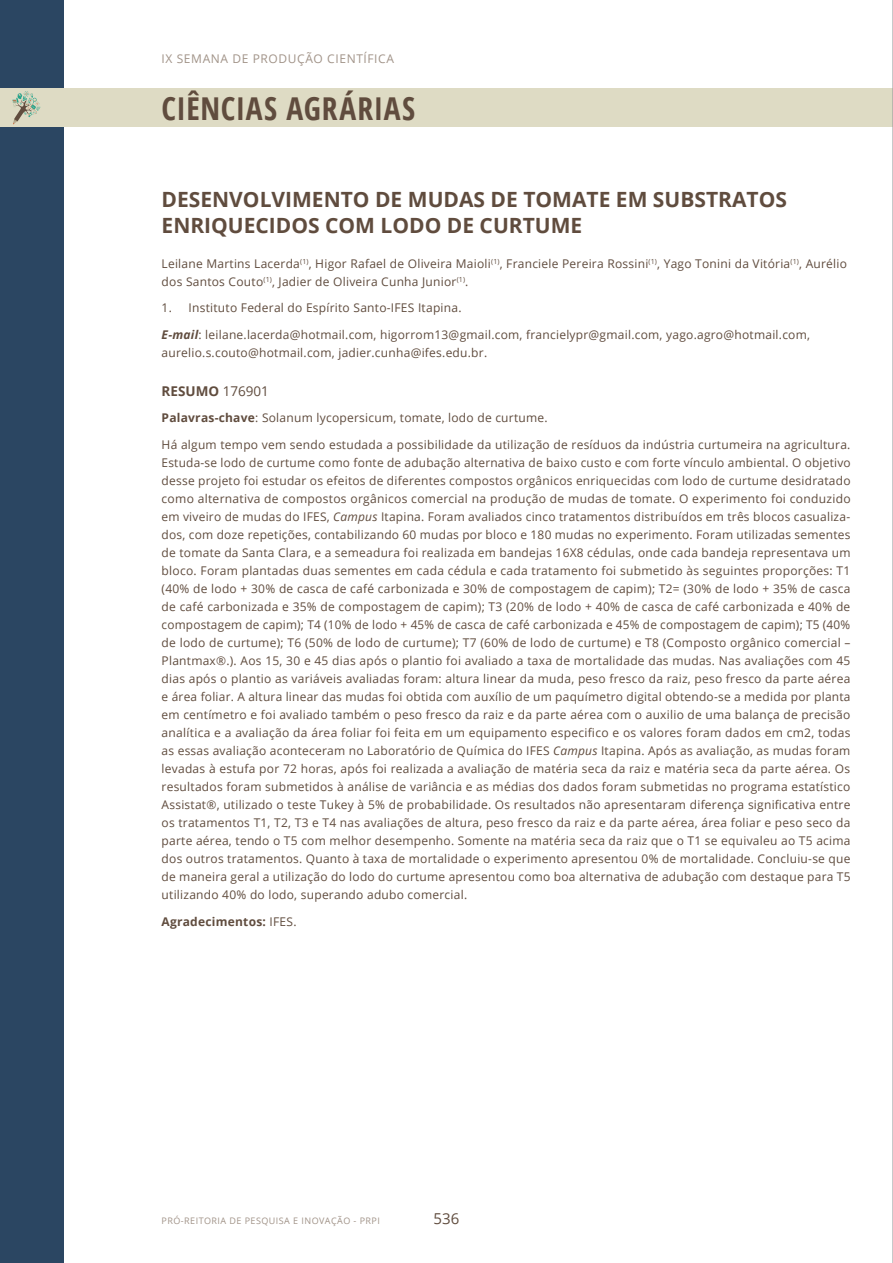
<style>
.page{position:relative;width:893px;height:1263px;background:#fff}
.page>*{position:absolute;margin:0;border:0;box-sizing:border-box;transform-origin:0 0}
.t1{font:700 31.5px "Open Sans Condensed";letter-spacing:.02em;color:#604c3e}
.Resumo_-_TÍTULO{font:700 21px/25.2px "Open Sans";color:#604c3e}
.t2{font:15px "Open Sans";color:#604c3e}
.Resumo_-_NÚMERO{font:700 13.5px "Open Sans";color:#604c3e}
.Resumo_-_CORPO{font:12px/18px "Open Sans";letter-spacing:.02em;color:#604c3e;text-align:justify}
.Resumo_-_AUTORES{font:12px/18px "Open Sans";letter-spacing:.02em;color:#604c3e}
.Resumo_-_E-MAIL{font:12px/18px "Open Sans";letter-spacing:.02em;color:#604c3e}
.Resumo_-_PALAVRA-CHA{font:12px "Open Sans";letter-spacing:.02em;color:#604c3e}
.t3{font:12px "Open Sans";letter-spacing:.05em;color:#a19388}
.Resumo_-_AGRADECIMEN{font:700 12px "Open Sans";letter-spacing:.02em;color:#604c3e}
.t4{font:9px "Open Sans";letter-spacing:.05em;color:#a19388}
.s1{font-weight:700;font-style:italic}
.s2{font-weight:400}
.s3{font-weight:700}
.s4{font-style:italic}
</style>
<div class="page">
<div style="left:0;top:0;width:64px;height:1263px;background:#2b4662"></div>
<div style="left:0;top:88px;width:892px;height:38px;background:#dedbc4"></div>
<hr style="left:892px;top:0;width:1px;height:1263px;background:#939598">
<svg style="left:12px;top:91px;width:28px;height:33px"></svg>
<p class="t3" style="left:162px;top:51px;width:234px">IX SEMANA DE PRODUÇÃO CIENTÍFICA</p>
<h1 class="t1" style="left:162px;top:87px;width:255px">CIÊNCIAS AGRÁRIAS</h1>
<p class="Resumo_-_TÍTULO" style="left:162px;top:187px;width:627px">DESENVOLVIMENTO DE MUDAS DE TOMATE EM SUBSTRATOS<br>ENRIQUECIDOS COM LODO DE CURTUME</p>
<p class="Resumo_-_AUTORES" style="left:162px;top:254px;width:687px">Leilane Martins Lacerda<sup>(1)</sup>, Higor Rafael de Oliveira Maioli<sup>(1)</sup>, Franciele Pereira Rossini<sup>(1)</sup>, Yago Tonini da Vitória<sup>(1)</sup>, Aurélio dos Santos Couto<sup>(1)</sup>, Jadier de Oliveira Cunha Junior<sup>(1)</sup>.</p>
<p class="Resumo_-_CORPO" style="left:162px;top:298px;width:302px">1. Instituto Federal do Espírito Santo-IFES Itapina.</p>
<p class="Resumo_-_E-MAIL" style="left:162px;top:325px;width:650px"><span class="s1">E-mail</span>: leilane.lacerda@hotmail.com, higorrom13@gmail.com, francielypr@gmail.com, yago.agro@hotmail.com, aurelio.s.couto@hotmail.com, jadier.cunha@ifes.edu.br.</p>
<p class="Resumo_-_NÚMERO" style="left:162px;top:381px;width:109px">RESUMO <span class="s2">176901</span></p>
<p class="Resumo_-_PALAVRA-CHA" style="left:162px;top:410px;width:388px"><span class="s3">Palavras-chave</span>: Solanum lycopersicum, tomate, lodo de curtume.</p>
<p class="Resumo_-_CORPO" style="left:162px;top:435px;width:691px">Há algum tempo vem sendo estudada a possibilidade da utilização de resíduos da indústria curtumeira na agricultura.<br>Estuda-se lodo de curtume como fonte de adubação alternativa de baixo custo e com forte vínculo ambiental. O objetivo desse projeto foi estudar os efeitos de diferentes compostos orgânicos enriquecidas com lodo de curtume desidratado como alternativa de compostos orgânicos comercial na produção de mudas de tomate. O experimento foi conduzido em viveiro de mudas do IFES, <span class="s4">Campus</span> Itapina. Foram avaliados cinco tratamentos distribuídos em três blocos casualiza&shy;dos, com doze repetições, contabilizando 60 mudas por bloco e 180 mudas no experimento. Foram utilizadas sementes de tomate da Santa Clara, e a semeadura foi realizada em bandejas 16X8 cédulas, onde cada bandeja representava um bloco. Foram plantadas duas sementes em cada cédula e cada tratamento foi submetido às seguintes proporções: T1 (40% de lodo + 30% de casca de café carbonizada e 30% de compostagem de capim); T2= (30% de lodo + 35% de casca de café carbonizada e 35% de compostagem de capim); T3 (20% de lodo + 40% de casca de café carbonizada e 40% de compostagem de capim); T4 (10% de lodo + 45% de casca de café carbonizada e 45% de compostagem de capim); T5 (40% de lodo de curtume); T6 (50% de lodo de curtume); T7 (60% de lodo de curtume) e T8 (Composto orgânico comercial – Plantmax®.). Aos 15, 30 e 45 dias após o plantio foi avaliado a taxa de mortalidade das mudas. Nas avaliações com 45 dias após o plantio as variáveis avaliadas foram: altura linear da muda, peso fresco da raiz, peso fresco da parte aérea e área foliar. A altura linear das mudas foi obtida com auxílio de um paquímetro digital obtendo-se a medida por planta em centímetro e foi avaliado também o peso fresco da raiz e da parte aérea com o auxilio de uma balança de precisão analítica e a avaliação da área foliar foi feita em um equipamento especifico e os valores foram dados em cm2, todas as essas avaliação aconteceram no Laboratório de Química do IFES <span class="s4">Campus</span> Itapina. Após as avaliação, as mudas foram levadas à estufa por 72 horas, após foi realizada a avaliação de matéria seca da raiz e matéria seca da parte aérea. Os resultados foram submetidos à análise de variância e as médias dos dados foram submetidas no programa estatístico Assistat®, utilizado o teste Tukey à 5% de probabilidade. Os resultados não apresentaram diferença significativa entre os tratamentos T1, T2, T3 e T4 nas avaliações de altura, peso fresco da raiz e da parte aérea, área foliar e peso seco da parte aérea, tendo o T5 com melhor desempenho. Somente na matéria seca da raiz que o T1 se equivaleu ao T5 acima dos outros tratamentos. Quanto à taxa de mortalidade o experimento apresentou 0% de mortalidade. Concluiu-se que de maneira geral a utilização do lodo do curtume apresentou como boa alternativa de adubação com destaque para T5 utilizando 40% do lodo, superando adubo comercial.</p>
<p class="Resumo_-_AGRADECIMEN" style="left:162px;top:913px;width:136px">Agradecimentos: <span class="s2">IFES.</span></p>
<p class="t4" style="left:162px;top:1215px;width:220px">PRÓ-REITORIA DE PESQUISA E INOVAÇÃO - PRPI</p>
<p class="t2" style="left:434px;top:1208px;width:27px">536</p>
</div>
